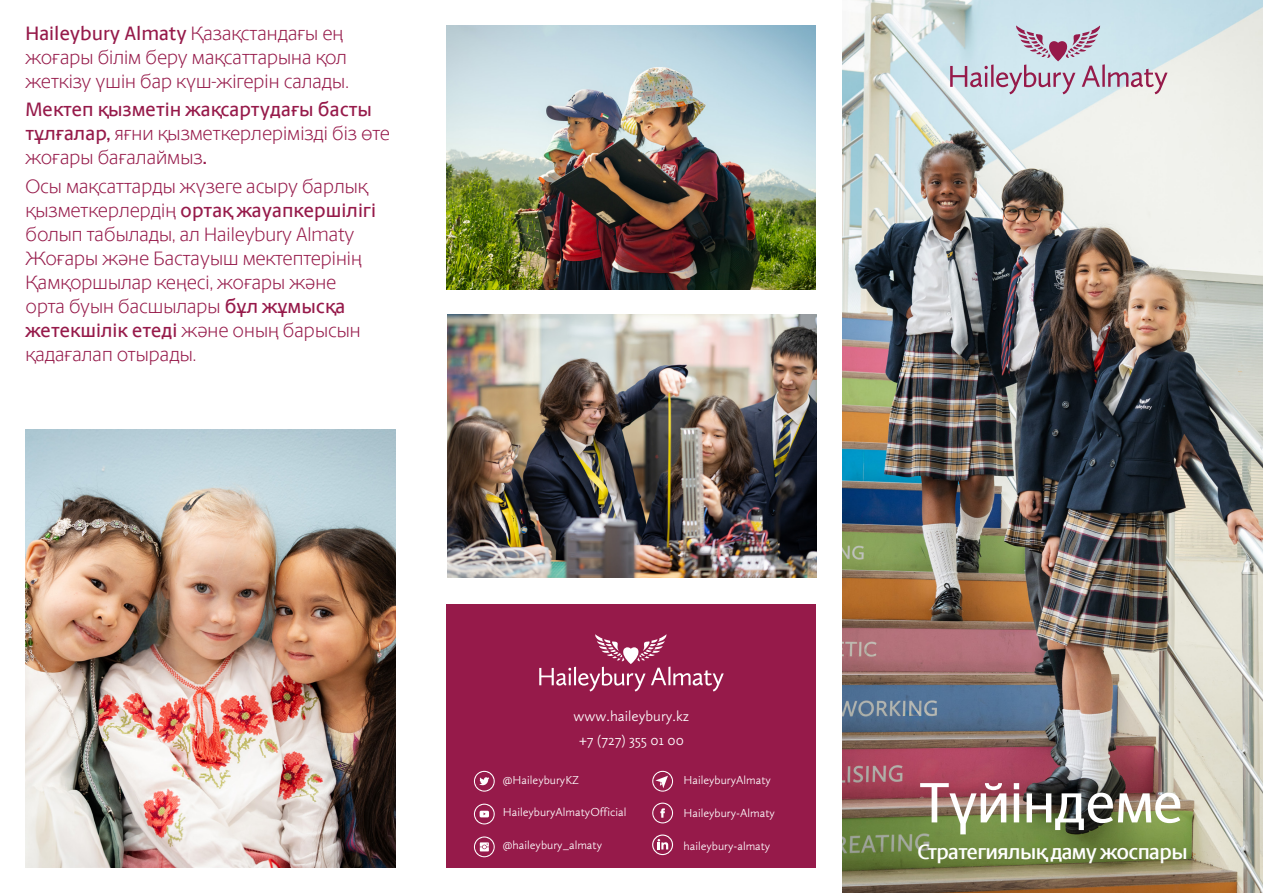
<style>
.page{position:relative;width:1263px;height:893px;background:#fff}
.page>*{position:absolute;margin:0;border:0;box-sizing:border-box;transform-origin:0 0}
.t1{font:500 57px "Berlingske Sans";letter-spacing:-.03em;color:#fff}
.t2{font:21px "Berlingske Sans D Bd";letter-spacing:-.03em;color:#fff}
.Header_text{font:300 19.5px/24px "Berlingske Sans";color:#961a4a}
.t3{font:300 15px "Calluna Sans";color:#fff}
.t4{font:300 12px "Calluna Sans";color:#fff}
.s1{font-weight:500}
</style>
<div class="page">
<div style="left:446px;top:604px;width:370px;height:263px;background:#961a4a"></div>
<img style="left:842px;top:0;width:421px;height:893px">
<svg style="left:474px;top:804px;width:21px;height:20px"></svg>
<svg style="left:474px;top:836px;width:21px;height:21px"></svg>
<svg style="left:652px;top:803px;width:21px;height:20px"></svg>
<svg style="left:474px;top:771px;width:21px;height:21px"></svg>
<svg style="left:652px;top:771px;width:21px;height:21px"></svg>
<svg style="left:539px;top:634px;width:185px;height:57px"></svg>
<div style="left:652px;top:834px;width:21px;height:21px;border:1px solid #fff;border-radius:10px"></div>
<svg style="left:657px;top:839px;width:11px;height:10px"></svg>
<img style="left:446px;top:26px;width:370px;height:263px">
<img style="left:447px;top:314px;width:369px;height:264px">
<img style="left:26px;top:429px;width:369px;height:438px">
<svg style="left:950px;top:66px;width:38px;height:21px"></svg>
<hr style="left:991px;top:64px;width:2px;height:23px;background:#961a4a">
<svg style="left:996px;top:26px;width:171px;height:68px"></svg>
<p class="Header_text" style="left:26px;top:21px;width:325px"><span class="s1">Haileybury Almaty</span> Қазақстандағы ең жоғары білім беру мақсаттарына қол жеткізу үшін бар күш-жігерін салады.</p>
<p class="Header_text" style="left:26px;top:97px;width:366px"><span class="s1">Мектеп қызметін жақсартудағы басты тұлғалар,</span> яғни қызметкерлерімізді біз өте жоғары бағалаймыз<span class="s1">.</span></p>
<p class="Header_text" style="left:26px;top:173px;width:352px">Осы мақсаттарды жүзеге асыру барлық қызметкерлердің <span class="s1">ортақ жауапкершілігі </span>болып табылады, ал Haileybury Almaty Жоғары және Бастауыш мектептерінің Қамқоршылар кеңесі, жоғары және орта буын басшылары <span class="s1">бұл жұмысқа жетекшілік етеді</span> және оның барысын қадағалап отырады.</p>
<p class="t3" style="left:574px;top:707px;width:117px">www.haileybury.kz</p>
<p class="t3" style="left:579px;top:731px;width:106px">+7 (727) 355 01 00</p>
<p class="t4" style="left:503px;top:773px;width:78px">@HaileyburyKZ</p>
<p class="t4" style="left:683px;top:773px;width:89px">HaileyburyAlmaty</p>
<p class="t4" style="left:503px;top:805px;width:125px">HaileyburyAlmatyOfficial</p>
<p class="t4" style="left:683px;top:806px;width:93px">Haileybury-Almaty</p>
<p class="t1" style="left:919px;top:756px;width:266px">Түйіндеме</p>
<p class="t4" style="left:503px;top:838px;width:101px">@haileybury_almaty</p>
<p class="t4" style="left:683px;top:839px;width:88px">haileybury-almaty</p>
<p class="t2" style="left:917px;top:836px;width:272px">Стратегиялық даму жоспары</p>
</div>
